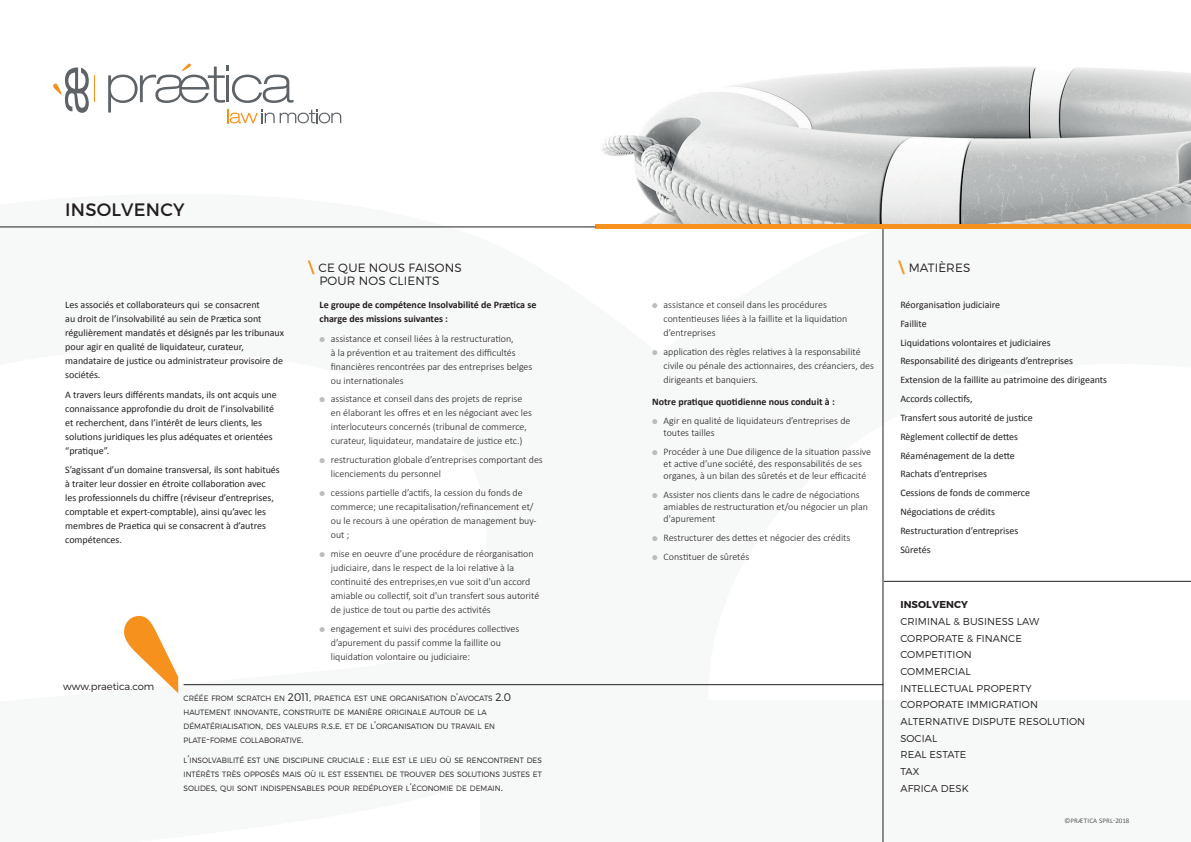
<style>
.page{position:relative;width:1191px;height:842px;background:#fff}
.page>*{position:absolute;margin:0;border:0;box-sizing:border-box;transform-origin:0 0}
.t1{font:18px "Montserrat";letter-spacing:.01em;color:#231f20}
.t2{font:300 12px/13.2px "Montserrat";letter-spacing:.01em;color:#231f20}
.t3{font:300 10px/14px "Calibri";color:#231f20}
.t4{font:10px/14px "Calibri";color:#231f20}
.t5{font:300 10px/16.7px "Montserrat";letter-spacing:.01em;color:#231f20}
.t6{font:700 10px/14.4px "Calibri";color:#231f20}
.t7{font:700 10px "Montserrat";letter-spacing:.01em;color:#231f20}
.t8{font:300 7.7px/14px "Montserrat";color:#231f20;scale:.96 1}
.t9{font:7px "Calibri";letter-spacing:.03em;color:#57585a}
.s1{font-family:"Calibri";font-weight:700;font-size:16px;color:#f7931d}
.s2{color:#bcbdc0}
.s3{font-size:11px}
</style>
<div class="page">
<hr style="left:184px;top:684px;width:699px;height:1px;background:#231f20">
<hr style="left:883px;top:581px;width:308px;height:1px;background:#231f20">
<hr style="left:882px;top:69px;width:1px;height:773px;background:#231f20">
<svg style="left:124px;top:616px;width:54px;height:77px"></svg>
<svg style="left:108px;top:64px;width:233px;height:59px"></svg>
<svg style="left:53px;top:67px;width:42px;height:46px"></svg>
<img style="left:602px;top:67px;width:589px;height:157px">
<div style="left:595px;top:224px;width:596px;height:5px;background:#f6911e"></div>
<hr style="left:0;top:227px;width:595px;height:1px;background:#231f20">
<h1 class="t1" style="left:65px;top:198px;width:121px">INSOLVENCY</h1>
<p class="t4" style="left:65px;top:298px;width:220px">Les associés et collaborateurs qui se consacrent<br>au droit de l’insolvabilité au sein de Prætica sont régulièrement mandatés et désignés par les tribunaux pour agir en qualité de liquidateur, curateur, mandataire de justice ou administrateur provisoire de sociétés.</p>
<p class="t4" style="left:65px;top:387px;width:213px">A travers leurs différents mandats, ils ont acquis une connaissance approfondie du droit de l’insolvabilité et recherchent, dans l’intérêt de leurs clients, les solutions juridiques les plus adéquates et orientées “pratique”.</p>
<p class="t4" style="left:65px;top:463px;width:216px">S’agissant d’un domaine transversal, ils sont habitués à traiter leur dossier en étroite collaboration avec<br>les professionnels du chiffre (réviseur d’entreprises, comptable et expert-comptable), ainsi qu’avec les membres de Praetica qui se consacrent à d’autres compétences.</p>
<p class="t2" style="left:319px;top:261px;width:144px;text-indent:-11px"><span class="s1">\</span> CE QUE NOUS FAISONS<br>POUR NOS CLIENTS</p>
<p class="t6" style="left:319px;top:297px;width:218px">Le groupe de compétence Insolvabilité de Prætica se charge des missions suivantes :</p>
<p class="t3" style="left:331px;top:331px;width:203px;text-indent:-11px"><span class="s2">●</span> assistance et conseil liées à la restructuration,<br>à la prévention et au traitement des difficultés financières rencontrées par des entreprises belges ou internationales</p>
<p class="t3" style="left:331px;top:392px;width:203px;text-indent:-11px"><span class="s2">●</span> assistance et conseil dans des projets de reprise en élaborant les offres et en les négociant avec les interlocuteurs concernés (tribunal de commerce, curateur, liquidateur, mandataire de justice etc.)</p>
<p class="t3" style="left:331px;top:452px;width:213px;text-indent:-11px"><span class="s2">●</span> restructuration globale d’entreprises comportant des licenciements du personnel</p>
<p class="t3" style="left:331px;top:485px;width:207px;text-indent:-11px"><span class="s2">●</span> cessions partielle d’actifs, la cession du fonds de commerce; une recapitalisation/refinancement et/ ou le recours à une opération de management buy&shy;out ;</p>
<p class="t3" style="left:331px;top:546px;width:210px;text-indent:-11px"><span class="s2">●</span> mise en oeuvre d’une procédure de réorganisation judiciaire, dans le respect de la loi relative à la continuité des entreprises,en vue soit d'un accord amiable ou collectif, soit d'un transfert sous autorité de justice de tout ou partie des activités</p>
<p class="t3" style="left:331px;top:621px;width:190px;text-indent:-11px"><span class="s2">●</span> engagement et suivi des procédures collectives d’apurement du passif comme la faillite ou liquidation volontaire ou judiciaire:</p>
<p class="t5" style="left:63px;top:678px;width:93px">www.praetica.com</p>
<p class="t8" style="left:184px;top:691px;width:342px">CRÉÉE FROM SCRATCH EN <span class="s3">2011,</span> PRAETICA EST UNE ORGANISATION D<span class="s3">’</span>AVOCATS <span class="s3">2.0<br></span>HAUTEMENT INNOVANTE<span class="s3">,</span> CONSTRUITE DE MANIÈRE ORIGINALE AUTOUR DE LA DÉMATÉRIALISATION<span class="s3">,</span> DES VALEURS R<span class="s3">.</span>S<span class="s3">.</span>E<span class="s3">.</span> ET DE L<span class="s3">’</span>ORGANISATION DU TRAVAIL EN PLATE<span class="s3">-</span>FORME COLLABORATIVE<span class="s3">.</span></p>
<p class="t8" style="left:184px;top:753px;width:375px;text-align:justify">L<span class="s3">’</span>INSOLVABILITÉ EST UNE DISCIPLINE CRUCIALE <span class="s3">:</span> ELLE EST LE LIEU OÙ SE RENCONTRENT DES INTÉRÊTS TRÈS OPPOSÉS MAIS OÙ IL EST ESSENTIEL DE TROUVER DES SOLUTIONS JUSTES ET SOLIDES<span class="s3">,</span> QUI SONT INDISPENSABLES POUR REDÉPLOYER L<span class="s3">’</span>ÉCONOMIE DE DEMAIN<span class="s3">.</span></p>
<p class="t3" style="left:663px;top:297px;width:185px;text-indent:-11px"><span class="s2">●</span> assistance et conseil dans les procédures contentieuses liées à la faillite et la liquidation d’entreprises</p>
<p class="t3" style="left:663px;top:344px;width:212px;text-indent:-11px"><span class="s2">●</span> application des règles relatives à la responsabilité civile ou pénale des actionnaires, des créanciers, des dirigeants et banquiers.</p>
<p class="t6" style="left:652px;top:395px;width:184px">Notre pratique quotidienne nous conduit à :</p>
<p class="t3" style="left:663px;top:415px;width:188px;line-height:12px;text-indent:-11px"><span class="s2">●</span> Agir en qualité de liquidateurs d’entreprises de toutes tailles</p>
<p class="t3" style="left:663px;top:445px;width:209px;line-height:12px;text-indent:-11px"><span class="s2">●</span> Procéder à une Due diligence de la situation passive et active d’une société, des responsabilités de ses organes, à un bilan des sûretés et de leur efficacité</p>
<p class="t3" style="left:663px;top:488px;width:206px;line-height:12px;text-indent:-11px"><span class="s2">●</span> Assister nos clients dans le cadre de négociations amiables de restructuration et/ou négocier un plan d'apurement</p>
<p class="t3" style="left:652px;top:530px;width:200px"><span class="s2">●</span> Restructurer des dettes et négocier des crédits</p>
<p class="t3" style="left:652px;top:549px;width:99px"><span class="s2">●</span> Constituer de sûretés</p>
<p class="t2" style="left:898px;top:261px;width:74px"><span class="s1">\</span> MATIÈRES</p>
<p class="t4" style="left:900px;top:295px;width:208px;line-height:18.8px">Réorganisation judiciaire<br>Faillite<br>Liquidations volontaires et judiciaires<br>Responsabilité des dirigeants d’entreprises<br>Extension de la faillite au patrimoine des dirigeants<br>Accords collectifs,<br>Transfert sous autorité de justice<br>Règlement collectif de dettes<br>Réaménagement de la dette<br>Rachats d’entreprises<br>Cessions de fonds de commerce<br>Négociations de crédits<br>Restructuration d’entreprises<br>Sûretés</p>
<p class="t7" style="left:900px;top:599px;width:69px">INSOLVENCY</p>
<p class="t5" style="left:900px;top:613px;width:186px">CRIMINAL &amp; BUSINESS LAW<br>CORPORATE &amp; FINANCE<br>COMPETITION<br>COMMERCIAL<br>INTELLECTUAL PROPERTY<br>CORPORATE IMMIGRATION<br>ALTERNATIVE DISPUTE RESOLUTION<br>SOCIAL<br>REAL ESTATE<br>TAX<br>AFRICA DESK</p>
<p class="t9" style="left:1064px;top:816px;width:66px">©PRÆTICA SPRL-2018</p>
</div>
